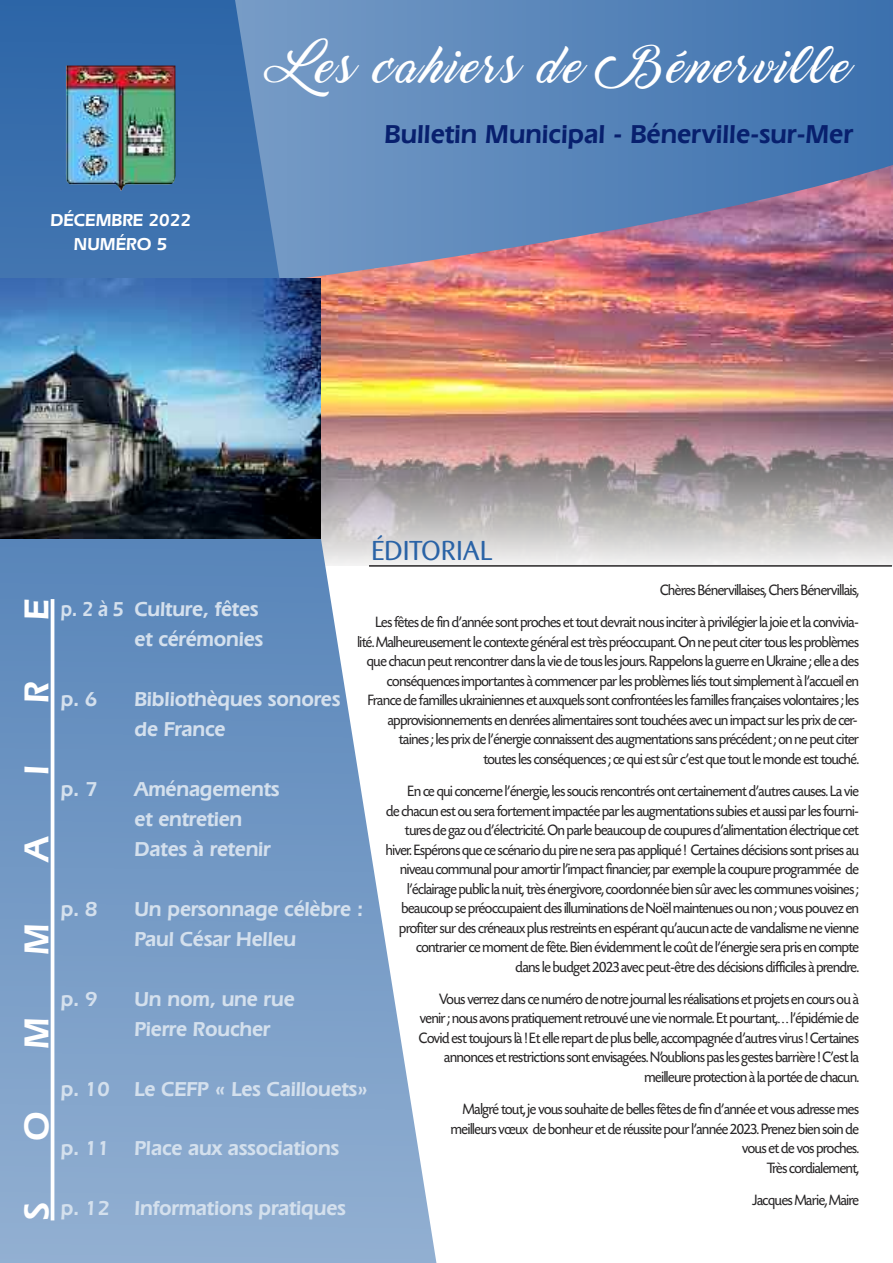
<style>
.page{position:relative;width:893px;height:1263px;background:#fff}
.page>*{position:absolute;margin:0;border:0;box-sizing:border-box;transform-origin:0 0}
.t1{font:37.5px "Marguerite";letter-spacing:.1em;color:#fff}
.t2{font:600 36px "Eras IT Cby BT";color:#fff}
.t3{font:600 27px "Eras IT Cby BT";color:#08206e}
.t4{font:27px "Barmeno";letter-spacing:.02em;color:#2a63a6}
.t5{font:600 21px/30px "Eras IT Cby BT";letter-spacing:-.01em;color:#d4e0ed}
.t6{font:600 21px/30px "Eras IT Cby BT";letter-spacing:-.01em;color:#d4e0ed;text-align:right;scale:.9 1}
.t7{font:600 18px/24.6px "Eras IT Cby BT";color:#fff;text-align:center}
.t8{font:15.75px/19.5px "Today SH";letter-spacing:-.02em;color:#272526;text-align:right;scale:.95 1}
.s1{font-family:"Noteworthy";font-weight:300}
</style>
<div class="page">
<img style="left:440px;top:322px;width:453px;height:55px">
<img style="left:440px;top:377px;width:453px;height:189px">
<hr style="left:369px;top:565px;width:523px;height:2px;background:#272526">
<img style="left:440px;top:0;width:453px;height:322px">
<svg style="left:0;top:0;width:440px;height:1263px;background:#7f9fc5"></svg>
<img style="left:66px;top:66px;width:110px;height:125px">
<hr style="left:51px;top:599px;width:3px;height:621px;background:#fff">
<img style="left:0;top:264px;width:373px;height:302px">
<img style="left:0;top:279px;width:320px;height:259px">
<p class="t7" style="left:50px;top:207px;width:142px">DÉCEMBRE 2022<br>NUMÉRO 5</p>
<h1 class="t1" style="left:292px;top:48px;width:558px">Les cahiers de Bénerville</h1>
<h3 class="t3" style="left:384px;top:118px;width:470px">Bulletin Municipal - Bénerville-sur-Mer</h3>
<h3 class="t4" style="left:372px;top:539px;width:122px">ÉDITORIAL</h3>
<p class="t8" style="left:375px;top:573px;width:510px;line-height:32.2px">Chères Bénervillaises,Chers Bénervillais,<br>Lesfêtes de fin d’année sont proches ettout devrait nousinciter à privilégierla joie etla convivia-</p>
<p class="t8" style="left:357px;top:632px;width:529px">lité.Malheureusementle contexte général esttrès préoccupant.On ne peutcitertousles problèmes que chacun peutrencontrer dansla vie de touslesjours. Rappelonsla guerre enUkraine ; elle a des conséquencesimportantes à commencer parles problèmesliéstoutsimplement à l’accueil en France de familles ukrainiennes et auxquelssontconfrontéeslesfamillesfrançaises volontaires; les approvisionnements en denrées alimentairessonttouchées avec un impactsurles prix de cer&shy;taines; les prix de l’énergie connaissent des augmentationssans précédent; on ne peutciter touteslesconséquences;ce qui estsûrc’est que toutlemonde esttouché.</p>
<p class="t8" style="left:386px;top:781px;width:499px">En ce quiconcerne l’énergie, lessoucisrencontrés ontcertainement d’autrescauses. La vie<br>de chacun est ou sera fortementimpactée parles augmentationssubies et aussi parlesfourni&shy;tures de gaz ou d’électricité.On parle beaucoup de coupures d’alimentation électrique cet hiver. Espérons que ce scénario du pire ne sera pas appliqué ! Certaines décisionssont prises au niveau communal pour amortirl’impactfinancier, par exemple la coupure programmée de l’éclairage publicla nuit,très énergivore,coordonnée bien sûr aveclescommunes voisines; beaucoup se préoccupaient desilluminations deNoëlmaintenues ou non ; vous pouvez en profitersur descréneaux plusrestreints en espérant qu’aucun acte de vandalisme ne vienne contrariercemoment de fête. Bien évidemmentle coût de l’énergie sera pris en compte dansle budget 2023 avec peut-être des décisions difficiles à prendre.</p>
<p class="t8" style="left:419px;top:989px;width:465px">Vous verrez dansce numéro de notre journal lesréalisations et projets en cours ou à venir; nous avons pratiquementretrouvé une vie normale. Et pourtant,<span class="s1">…</span>l’épidémie de Covid esttoujourslà ! Et elle repart de plus belle, accompagnée d’autres virus!Certaines annonces etrestrictionssont envisagées.N’oublions pasles gestes barrière !C’estla meilleure protection à la portée de chacun.</p>
<p class="t8" style="left:451px;top:1099px;width:431px">Malgré tout, je voussouhaite de bellesfêtes de fin d’année et vous adressemes meilleurs vœux de bonheur et de réussite pourl’année 2023. Prenez bien soin de vous et de vos proches.<br>Trèscordialement,</p>
<p class="t8" style="left:752px;top:1190px;width:114px">JacquesMarie,Maire</p>
<h2 class="t2" style="left:15px;top:620px;width:22px;rotate:-90deg">E</h2>
<h3 class="t6" style="left:61px;top:594px;width:227px">p. 2 à 5 Culture, fêtes et cérémonies</h3>
<h2 class="t2" style="left:15px;top:703px;width:23px;rotate:-90deg">R</h2>
<h3 class="t5" style="left:61px;top:684px;width:38px">p. 6</h3>
<h3 class="t5" style="left:135px;top:684px;width:207px">Bibliothèques sonores de France</h3>
<h2 class="t2" style="left:15px;top:775px;width:12px;rotate:-90deg">I</h2>
<h3 class="t5" style="left:61px;top:773px;width:38px">p. 7</h3>
<h3 class="t5" style="left:135px;top:773px;width:147px">Aménagements et entretien<br>Dates à retenir</h3>
<h2 class="t2" style="left:15px;top:861px;width:28px;rotate:-90deg">A</h2>
<h3 class="t5" style="left:61px;top:893px;width:38px">p. 8</h3>
<h3 class="t5" style="left:135px;top:893px;width:230px">Un personnage célèbre :<br>Paul César Helleu</h3>
<h2 class="t2" style="left:15px;top:955px;width:33px;rotate:-90deg">M</h2>
<h3 class="t5" style="left:61px;top:983px;width:38px">p. 9</h3>
<h3 class="t5" style="left:135px;top:983px;width:162px">Un nom, une rue<br>Pierre Roucher</h3>
<h2 class="t2" style="left:15px;top:1049px;width:33px;rotate:-90deg">M</h2>
<h3 class="t5" style="left:61px;top:1073px;width:309px">p. 10 Le CEFP « Les Caillouets»</h3>
<h2 class="t2" style="left:15px;top:1141px;width:31px;rotate:-90deg">O</h2>
<h3 class="t5" style="left:61px;top:1133px;width:280px">p. 11 Place aux associations</h3>
<h3 class="t5" style="left:61px;top:1193px;width:287px">p. 12 Informations pratiques</h3>
<h2 class="t2" style="left:15px;top:1220px;width:19px;rotate:-90deg">S</h2>
</div>
